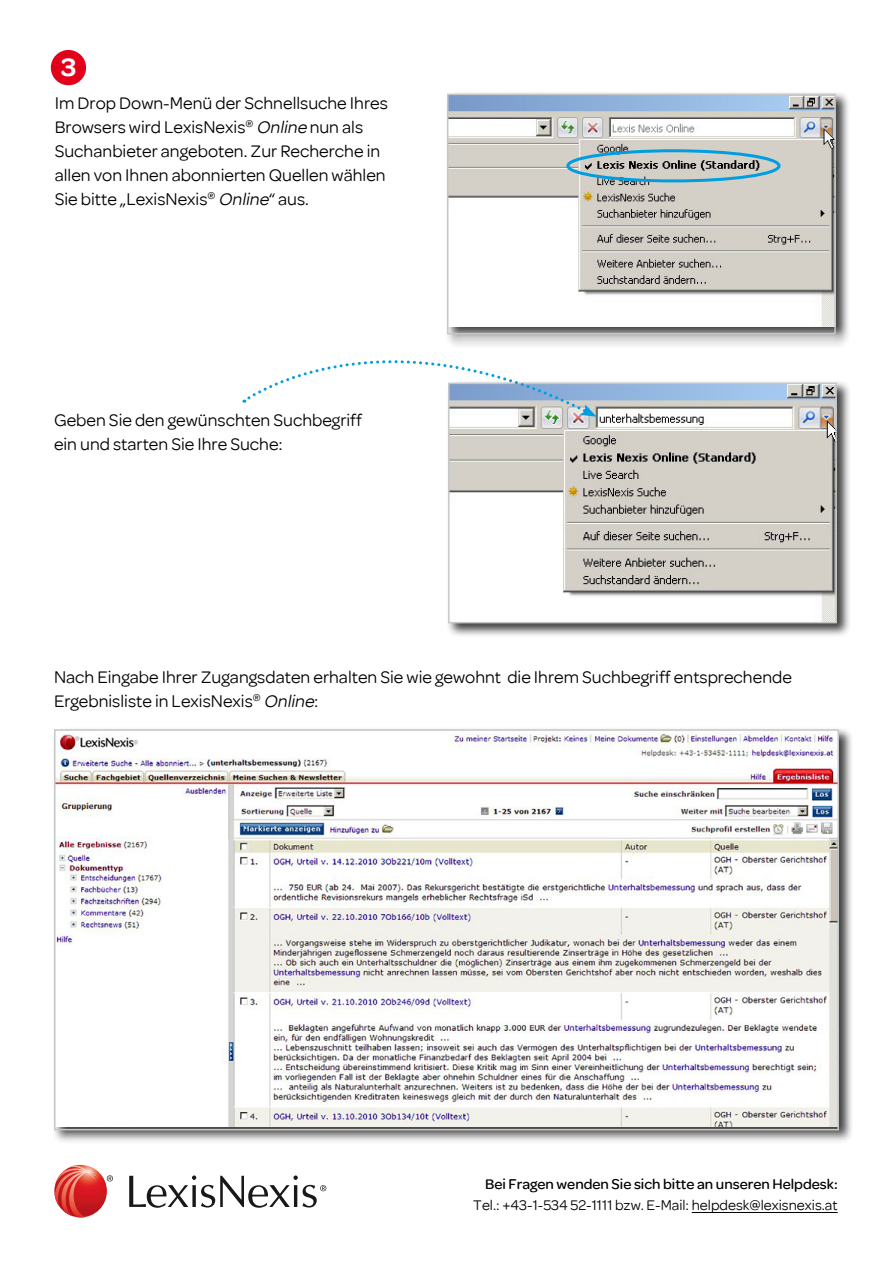
<style>
.page{position:relative;width:893px;height:1263px;background:#fff}
.page>*{position:absolute;margin:0;border:0;box-sizing:border-box;transform-origin:0 0}
.t1{font:600 27px "Omnes";color:#fff}
.t2{font:18px/24px "Omnes";color:#000}
.t3{font:15px "Omnes";color:#000}
.t4{font:500 15px "Omnes";color:#000}
.s1{font-style:italic}
</style>
<div class="page">
<div style="left:445px;top:380px;width:406px;height:258px;background:#000;opacity:.75"></div>
<img style="left:451px;top:386px;width:383px;height:234px">
<div style="left:448px;top:383px;width:389px;height:240px;border:2px solid #c6c7c8"></div>
<div style="left:444px;top:91px;width:406px;height:258px;background:#000;opacity:.75"></div>
<img style="left:450px;top:97px;width:383px;height:230px">
<div style="left:447px;top:94px;width:389px;height:240px;border:2px solid #c6c7c8"></div>
<div style="left:51px;top:727px;width:802px;height:418px;background:#000;opacity:.75"></div>
<img style="left:57px;top:732px;width:779px;height:395px">
<div style="left:54px;top:729px;width:785px;height:401px;border:2px solid #c6c7c8"></div>
<svg style="left:244px;top:318px;width:353px;height:99px"></svg>
<svg style="left:107px;top:1175px;width:6px;height:6px"></svg>
<svg style="left:129px;top:1175px;width:197px;height:33px"></svg>
<svg style="left:54px;top:1165px;width:53px;height:52px"></svg>
<svg style="left:55px;top:1165px;width:42px;height:52px;background:#de5b56"></svg>
<div style="left:51px;top:50px;width:35px;height:35px;background:#e2001a;border-radius:50%"></div>
<div style="left:566px;top:149px;width:214px;height:33px;border:3px solid #009ee0;border-radius:50%"></div>
<hr style="left:692px;top:1212px;width:146px;height:1px;background:#000">
<h1 class="t1" style="left:61px;top:52px;width:17px">3</h1>
<p class="t2" style="left:55px;top:91px;width:335px">Im Drop Down-Menü der Schnellsuche Ihres Browsers wird LexisNexis<sup>®</sup> <span class="s1">Online</span> nun als Suchanbieter angeboten. Zur Recherche in allen von Ihnen abonnierten Quellen wählen Sie bitte „LexisNexis<sup>®</sup> <span class="s1">Online</span>“ aus.</p>
<p class="t2" style="left:54px;top:408px;width:310px">Geben Sie den gewünschten Suchbegriff ein und starten Sie Ihre Suche:</p>
<p class="t2" style="left:54px;top:665px;width:739px">Nach Eingabe Ihrer Zugangsdaten erhalten Sie wie gewohnt die Ihrem Suchbegriff entsprechende<br>Ergebnisliste in LexisNexis<sup>®</sup> <span class="s1">Online</span>:</p>
<p class="t4" style="left:485px;top:1175px;width:354px">Bei Fragen wenden Sie sich bitte an unseren Helpdesk:</p>
<p class="t3" style="left:473px;top:1197px;width:366px">Tel.: +43-1-534 52-1111 bzw. E-Mail: helpdesk@lexisnexis.at</p>
</div>
